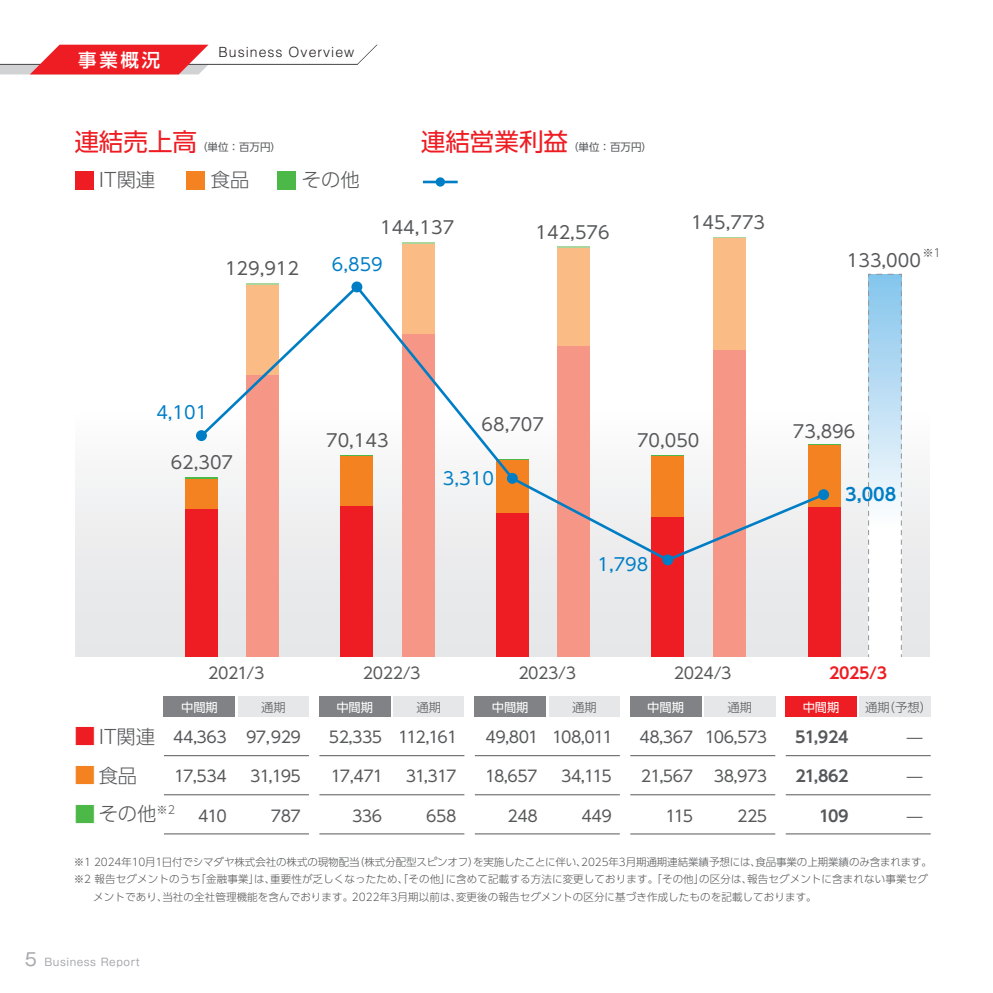
<style>
.page{position:relative;width:993px;height:993px;background:#fff}
.page>*{position:absolute;margin:0;border:0;box-sizing:border-box;transform-origin:0 0}
.t1{font:24.5px "UD Shin Go Pro";color:#ee1d23}
.t2{font:300 19.25px "UD Shin Go Pro";color:#57585a}
.t3{font:500 18.38px "UD Shin Go Pro";color:#fff}
.t4{font:17.5px "UD Shin Go Pro";color:#57585a}
.t5{font:17.5px "UD Shin Go Pro";color:#007ec5}
.t6{font:700 17.5px "UD Shin Go Pro De";color:#007ec5}
.t7{font:15.75px "UD Shin Go Pro";letter-spacing:-.03em;color:#57585a}
.t8{font:700 15.75px "UD Shin Go Pro De";letter-spacing:-.025em;color:#57585a}
.t9{font:700 15.75px "UD Shin Go Pro De";color:#ee1d23}
.t10{font:300 14px "Helvetica LT Std";letter-spacing:.075em;color:#231f20}
.t11{font:12.25px "UD Shin Go Pro";color:#fff}
.t12{font:300 12.25px "UD Shin Go Pro";color:#57585a}
.t13{font:300 11.2px "UD Shin Go Pro";color:#57585a}
.t14{font:300 10.5px "UD Shin Go Pro";letter-spacing:.01em;color:#57585a}
.t15{font:300 10.5px "UD Shin Go Pro";letter-spacing:-.01em;color:#57585a}
.t16{font:10.5px "UD Shin Go Pro";color:#57585a}
.t17{font:10.5px "Gothic MB101 Pr 5";letter-spacing:.05em;color:#a8a9ad}
.s1{font-size:21px;color:#ee1d23}
.s2{font-size:21px;color:#f58220}
.s3{font-size:21px;color:#4cb848}
.s4{font-size:17.5px}
</style>
<div class="page">
<div style="left:76px;top:408px;width:853px;height:248px;background:linear-gradient(to bottom,#fcfcfc,#e3e1e3)"></div>
<div style="left:651px;top:455px;width:33px;height:62px;background:#f58220"></div>
<div style="left:651px;top:517px;width:33px;height:139px;background:#ee1d23"></div>
<hr style="left:651px;top:455px;width:33px;height:1px;background:#4cb848">
<div style="left:807px;top:444px;width:33px;height:63px;background:#f58220"></div>
<div style="left:807px;top:507px;width:33px;height:149px;background:#ee1d23"></div>
<hr style="left:807px;top:444px;width:33px;height:1px;background:#4cb848">
<hr style="left:557px;top:246px;width:33px;height:2px;background:#aad59b">
<div style="left:557px;top:248px;width:33px;height:98px;background:#fbbb85"></div>
<div style="left:557px;top:346px;width:33px;height:310px;background:#f59687"></div>
<div style="left:76px;top:171px;width:18px;height:18px;background:#ee1d23"></div>
<div style="left:186px;top:171px;width:18px;height:18px;background:#f58220"></div>
<div style="left:277px;top:171px;width:18px;height:18px;background:#4cb848"></div>
<hr style="left:423px;top:181px;width:34px;height:2px;background:#007ec5">
<div style="left:435px;top:177px;width:10px;height:9px;background:#007ec5;border-radius:50%"></div>
<div style="left:185px;top:478px;width:33px;height:31px;background:#f58220"></div>
<div style="left:185px;top:509px;width:33px;height:147px;background:#ee1d23"></div>
<hr style="left:185px;top:477px;width:33px;height:1px;background:#4cb848">
<div style="left:246px;top:375px;width:33px;height:281px;background:#f59687"></div>
<hr style="left:401px;top:242px;width:33px;height:2px;background:#aad59b">
<div style="left:401px;top:244px;width:33px;height:90px;background:#fbbb85"></div>
<div style="left:401px;top:334px;width:33px;height:322px;background:#f59687"></div>
<div style="left:340px;top:456px;width:33px;height:50px;background:#f58220"></div>
<div style="left:340px;top:506px;width:33px;height:150px;background:#ee1d23"></div>
<hr style="left:340px;top:455px;width:33px;height:1px;background:#4cb848">
<div style="left:196px;top:430px;width:11px;height:11px;background:#007ec5;border-radius:50%"></div>
<svg style="left:198px;top:283px;width:155px;height:156px"></svg>
<div style="left:785px;top:696px;width:71px;height:20px;background:#ee1d23"></div>
<div style="left:859px;top:696px;width:71px;height:20px;background:#e6e7e9"></div>
<hr style="left:785px;top:755px;width:145px;height:1px;background:#57585a">
<hr style="left:785px;top:794px;width:145px;height:1px;background:#57585a">
<hr style="left:785px;top:833px;width:145px;height:1px;background:#57585a">
<div style="left:496px;top:513px;width:32px;height:143px;background:#ee1d23"></div>
<svg style="left:353px;top:283px;width:318px;height:280px"></svg>
<div style="left:662px;top:554px;width:11px;height:11px;background:#007ec5;border-radius:50%"></div>
<div style="left:164px;top:696px;width:71px;height:20px;background:#808285"></div>
<div style="left:319px;top:696px;width:71px;height:20px;background:#808285"></div>
<div style="left:238px;top:696px;width:71px;height:20px;background:#e6e7e9"></div>
<hr style="left:164px;top:755px;width:145px;height:1px;background:#57585a">
<hr style="left:164px;top:794px;width:145px;height:1px;background:#57585a">
<hr style="left:164px;top:833px;width:145px;height:1px;background:#57585a">
<div style="left:474px;top:696px;width:71px;height:20px;background:#808285"></div>
<svg style="left:867px;top:273px;width:34px;height:383px"></svg>
<div style="left:817px;top:489px;width:11px;height:11px;background:#007ec5;border-radius:50%"></div>
<div style="left:393px;top:696px;width:71px;height:20px;background:#e6e7e9"></div>
<hr style="left:319px;top:755px;width:145px;height:1px;background:#57585a">
<hr style="left:319px;top:794px;width:145px;height:1px;background:#57585a">
<hr style="left:319px;top:833px;width:145px;height:1px;background:#57585a">
<div style="left:548px;top:696px;width:71px;height:20px;background:#e6e7e9"></div>
<hr style="left:474px;top:755px;width:145px;height:1px;background:#57585a">
<hr style="left:474px;top:794px;width:145px;height:1px;background:#57585a">
<hr style="left:474px;top:833px;width:145px;height:1px;background:#57585a">
<div style="left:630px;top:696px;width:71px;height:20px;background:#808285"></div>
<div style="left:704px;top:696px;width:71px;height:20px;background:#e6e7e9"></div>
<hr style="left:630px;top:755px;width:145px;height:1px;background:#57585a">
<hr style="left:630px;top:794px;width:145px;height:1px;background:#57585a">
<hr style="left:630px;top:833px;width:145px;height:1px;background:#57585a">
<hr style="left:712px;top:237px;width:33px;height:1px;background:#aad59b">
<div style="left:712px;top:238px;width:33px;height:112px;background:#fbbb85"></div>
<div style="left:712px;top:350px;width:33px;height:306px;background:#f59687"></div>
<svg style="left:664px;top:491px;width:162px;height:72px"></svg>
<svg style="left:0;top:44px;width:378px;height:30px"></svg>
<h3 class="t3" style="left:78px;top:45px;width:83px">事業概況</h3>
<h3 class="t10" style="left:218px;top:43px;width:137px">Business Overview</h3>
<h1 class="t1" style="left:74px;top:121px;width:124px">連結売上高</h1>
<p class="t16" style="left:197px;top:138px;width:85px">（単位：百万円）</p>
<h2 class="t2" style="left:99px;top:164px;width:58px">IT関連</h2>
<h2 class="t2" style="left:211px;top:164px;width:40px">食品</h2>
<h2 class="t2" style="left:302px;top:164px;width:59px">その他</h2>
<h1 class="t1" style="left:421px;top:121px;width:148px">連結営業利益</h1>
<p class="t16" style="left:568px;top:138px;width:85px">（単位：百万円）</p>
<h3 class="t4" style="left:380px;top:213px;width:76px">144,137</h3>
<h3 class="t4" style="left:535px;top:217px;width:76px">142,576</h3>
<h3 class="t4" style="left:225px;top:254px;width:76px">129,912</h3>
<h3 class="t5" style="left:332px;top:250px;width:52px">6,859</h3>
<h3 class="t4" style="left:690px;top:208px;width:76px">145,773</h3>
<p class="t13" style="left:922px;top:244px;width:20px">※1</p>
<h3 class="t4" style="left:846px;top:246px;width:76px">133,000</h3>
<h3 class="t5" style="left:156px;top:398px;width:52px">4,101</h3>
<h3 class="t4" style="left:171px;top:448px;width:64px">62,307</h3>
<h3 class="t4" style="left:326px;top:426px;width:64px">70,143</h3>
<h3 class="t4" style="left:481px;top:410px;width:64px">68,707</h3>
<h3 class="t5" style="left:443px;top:464px;width:52px">3,310</h3>
<h3 class="t4" style="left:636px;top:426px;width:64px">70,050</h3>
<h3 class="t5" style="left:597px;top:550px;width:52px">1,798</h3>
<h3 class="t4" style="left:792px;top:417px;width:64px">73,896</h3>
<h3 class="t6" style="left:844px;top:480px;width:53px">3,008</h3>
<h3 class="t9" style="left:828px;top:660px;width:60px">2025/3</h3>
<h3 class="t7" style="left:208px;top:660px;width:58px">2021/3</h3>
<p class="t12" style="left:261px;top:697px;width:26px">通期</p>
<h3 class="t7" style="left:363px;top:660px;width:59px">2022/3</h3>
<h3 class="t7" style="left:518px;top:660px;width:59px">2023/3</h3>
<h3 class="t7" style="left:673px;top:660px;width:59px">2024/3</h3>
<p class="t12" style="left:864px;top:697px;width:68px">通期（予想）</p>
<p class="t11" style="left:181px;top:697px;width:38px">中間期</p>
<h3 class="t7" style="left:173px;top:724px;width:55px">44,363</h3>
<h3 class="t7" style="left:174px;top:763px;width:54px">17,534</h3>
<p class="t11" style="left:336px;top:697px;width:38px">中間期</p>
<p class="t11" style="left:491px;top:697px;width:38px">中間期</p>
<p class="t11" style="left:647px;top:697px;width:38px">中間期</p>
<p class="t12" style="left:727px;top:697px;width:26px">通期</p>
<h3 class="t7" style="left:639px;top:724px;width:55px">48,367</h3>
<h3 class="t7" style="left:640px;top:763px;width:54px">21,567</h3>
<p class="t11" style="left:802px;top:697px;width:38px">中間期</p>
<p class="t12" style="left:416px;top:697px;width:26px">通期</p>
<p class="t12" style="left:572px;top:697px;width:26px">通期</p>
<h2 class="t2" style="left:74px;top:720px;width:82px"><span class="s1">■</span> IT関連</h2>
<h2 class="t2" style="left:74px;top:759px;width:64px"><span class="s2">■</span>食品</h2>
<h3 class="t7" style="left:398px;top:724px;width:61px">112,161</h3>
<h3 class="t7" style="left:405px;top:763px;width:52px">31,317</h3>
<h3 class="t7" style="left:704px;top:724px;width:64px">106,573</h3>
<h3 class="t7" style="left:713px;top:763px;width:55px">38,973</h3>
<h3 class="t7" style="left:736px;top:802px;width:32px">225</h3>
<p class="t15" style="left:74px;top:853px;width:859px">※1 2024年10月1日付でシマダヤ株式会社の株式の現物配当（株式分配型スピンオフ）を実施したことに伴い、2025年3月期通期連結業績予想には、食品事業の上期業績のみ含まれます。</p>
<p class="t14" style="left:74px;top:870px;width:855px">※2 報告セグメントのうち「金融事業」は、重要性が乏しくなったため、「その他」に含めて記載する方法に変更しております。「その他」の区分は、報告セグメントに含まれない事業セグ</p>
<p class="t14" style="left:93px;top:888px;width:724px">メントであり、当社の全社管理機能を含んでおります。2022年3月期以前は、変更後の報告セグメントの区分に基づき作成したものを記載しております。</p>
<h3 class="t8" style="left:795px;top:724px;width:55px">51,924</h3>
<h3 class="t8" style="left:795px;top:763px;width:55px">21,862</h3>
<h3 class="t8" style="left:818px;top:802px;width:31px">109</h3>
<h3 class="t7" style="left:329px;top:724px;width:55px">52,335</h3>
<h3 class="t7" style="left:331px;top:763px;width:54px">17,471</h3>
<h3 class="t7" style="left:485px;top:724px;width:55px">49,801</h3>
<h3 class="t7" style="left:485px;top:763px;width:54px">18,657</h3>
<h3 class="t7" style="left:246px;top:724px;width:56px">97,929</h3>
<h3 class="t7" style="left:250px;top:763px;width:52px">31,195</h3>
<h3 class="t7" style="left:552px;top:724px;width:62px">108,011</h3>
<h3 class="t7" style="left:561px;top:763px;width:52px">34,115</h3>
<h3 class="t7" style="left:581px;top:802px;width:32px">449</h3>
<h3 class="t7" style="left:906px;top:724px;width:17px">̶</h3>
<h3 class="t7" style="left:906px;top:763px;width:17px">̶</h3>
<h2 class="t2" style="left:74px;top:797px;width:102px"><span class="s3">■</span> その他<sup>※2</sup></h2>
<h3 class="t7" style="left:271px;top:802px;width:32px">787</h3>
<h3 class="t7" style="left:352px;top:802px;width:32px">336</h3>
<h3 class="t7" style="left:426px;top:802px;width:32px">658</h3>
<h3 class="t7" style="left:198px;top:802px;width:30px">410</h3>
<h3 class="t7" style="left:507px;top:802px;width:32px">248</h3>
<h3 class="t7" style="left:665px;top:802px;width:29px">115</h3>
<h3 class="t7" style="left:906px;top:802px;width:17px">̶</h3>
<p class="t17" style="left:25px;top:953px;width:116px"><span class="s4">5</span> Business Report</p>
</div>
